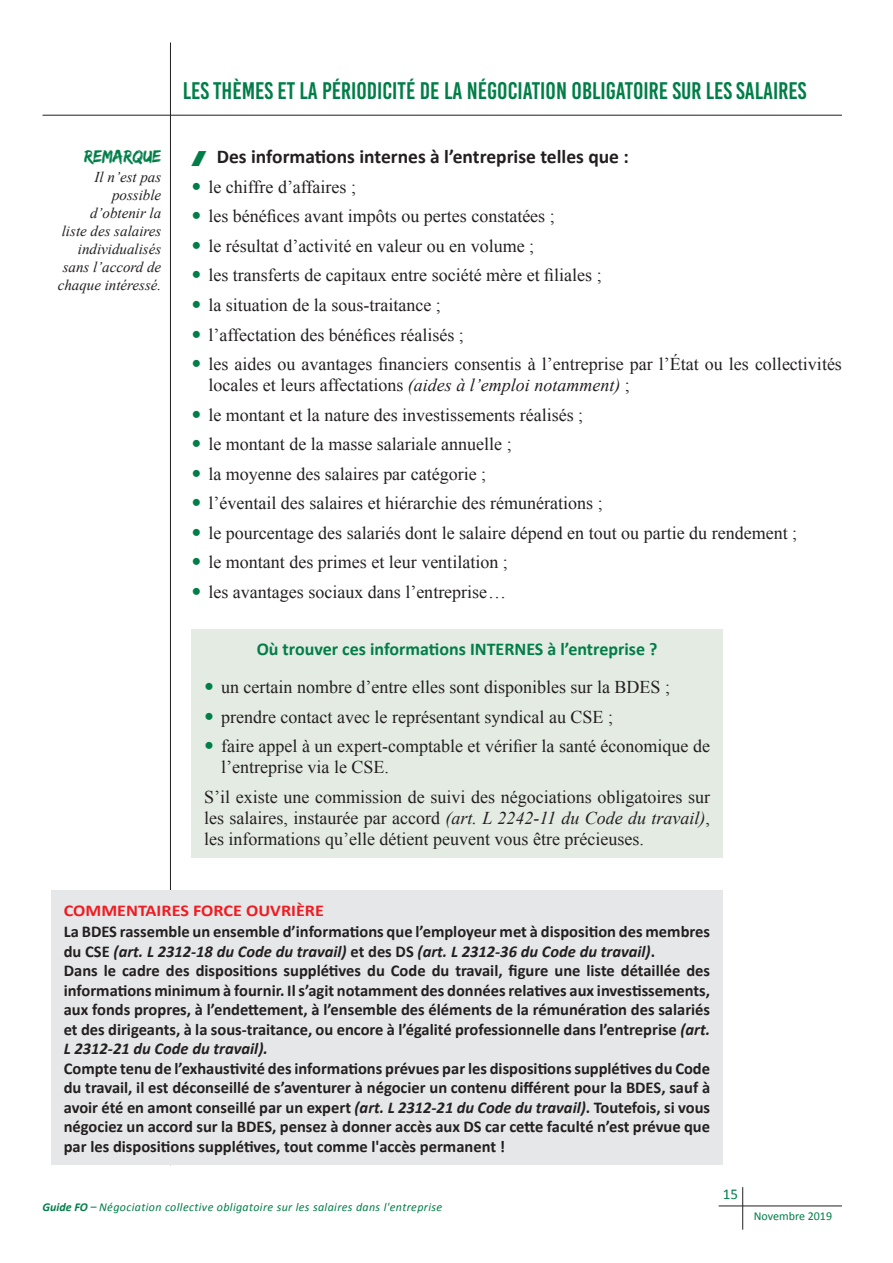
<style>
.page{position:relative;width:893px;height:1263px;background:#fff}
.page>*{position:absolute;margin:0;border:0;box-sizing:border-box;transform-origin:0 0}
.titre_deuxieme_page{font:24px "Bebas Kai";color:#017e48}
.SOUS_TITRE_2{font:700 19.5px "Calibri";color:#231f20}
.enumeration{font:18px/21px "Times New Roman";color:#231f20}
.texte{font:18px/21px "Times New Roman";color:#231f20;text-align:justify}
.sous_titre_3{font:700 18px "Calibri";color:#017e48}
.conseil_titre{font:18px "Edo SZ";color:#017e48}
.FO_TEXTE{font:700 16.5px/19.5px "Calibri";color:#231f20;text-align:justify}
.FO_TITRE{font:700 16.5px "Calibri";color:#ee1d23;scale:1.1 1}
.conseil{font:italic 15px/18px "Times New Roman";color:#231f20;text-align:right}
.t1{font:15px "Calibri";color:#017e48}
.t2{font:italic 12px "Calibri";letter-spacing:.03em;color:#017e48}
.t3{font:12px "Calibri";color:#017e48}
.s1{font-style:italic}
.s2{font-weight:700}
</style>
<div class="page">
<hr style="left:170px;top:43px;width:1px;height:1122px;background:#231f20">
<hr style="left:43px;top:115px;width:799px;height:1px;background:#231f20">
<hr style="left:742px;top:1187px;width:1px;height:43px;background:#231f20">
<hr style="left:719px;top:1205px;width:123px;height:1px;background:#231f20">
<div style="left:191px;top:629px;width:532px;height:228px;background:#e3ebe3"></div>
<div style="left:51px;top:890px;width:672px;height:274px;background:#e6e7e9"></div>
<p class="conseil_titre" style="left:84px;top:146px;width:78px">REMARQUE</p>
<p class="conseil" style="left:58px;top:168px;width:105px">Il n’est pas possible d’obtenir la<br>liste des salaires individualisés sans l’accord de chaque intéressé.</p>
<p class="titre_deuxieme_page" style="left:183px;top:77px;width:625px">LES THÈMES ET LA PÉRIODICITÉ DE LA NÉGOCIATION OBLIGATOIRE SUR LES SALAIRES</p>
<p class="SOUS_TITRE_2" style="left:217px;top:143px;width:414px">Des informations internes à l’entreprise telles que :</p>
<p class="enumeration" style="left:208px;top:176px;width:149px">le chiffre d’affaires ;</p>
<p class="enumeration" style="left:208px;top:205px;width:348px">les bénéfices avant impôts ou pertes constatées ;</p>
<p class="enumeration" style="left:208px;top:235px;width:327px">le résultat d’activité en valeur ou en volume ;</p>
<p class="enumeration" style="left:208px;top:264px;width:395px">les transferts de capitaux entre société mère et filiales ;</p>
<p class="enumeration" style="left:208px;top:294px;width:234px">la situation de la sous-traitance ;</p>
<p class="enumeration" style="left:208px;top:323px;width:257px">l’affectation des bénéfices réalisés ;</p>
<p class="enumeration" style="left:208px;top:353px;width:635px">les aides ou avantages financiers consentis à l’entreprise par l’État ou les collectivités locales et leurs affectations <span class="s1">(aides à l’emploi notamment)</span> ;</p>
<p class="enumeration" style="left:208px;top:403px;width:376px">le montant et la nature des investissements réalisés ;</p>
<p class="enumeration" style="left:208px;top:433px;width:305px">le montant de la masse salariale annuelle ;</p>
<p class="enumeration" style="left:208px;top:462px;width:279px">la moyenne des salaires par catégorie ;</p>
<p class="enumeration" style="left:208px;top:492px;width:396px">l’éventail des salaires et hiérarchie des rémunérations ;</p>
<p class="enumeration" style="left:208px;top:521px;width:590px">le pourcentage des salariés dont le salaire dépend en tout ou partie du rendement ;</p>
<p class="enumeration" style="left:208px;top:551px;width:301px">le montant des primes et leur ventilation ;</p>
<p class="enumeration" style="left:208px;top:580px;width:299px">les avantages sociaux dans l’entreprise…</p>
<p class="sous_titre_3" style="left:257px;top:636px;width:402px">Où trouver ces informations INTERNES à l’entreprise ?</p>
<p class="enumeration" style="left:221px;top:676px;width:450px">un certain nombre d’entre elles sont disponibles sur la BDES ;</p>
<p class="enumeration" style="left:221px;top:706px;width:393px">prendre contact avec le représentant syndical au CSE ;</p>
<p class="enumeration" style="left:221px;top:735px;width:490px">faire appel à un expert-comptable et vérifier la santé économique de l’entreprise via le CSE.</p>
<p class="texte" style="left:204px;top:786px;width:507px">S’il existe une commission de suivi des négociations obligatoires sur les salaires, instaurée par accord <span class="s1">(art. L 2242-11 du Code du travail)</span>, les informations qu’elle détient peuvent vous être précieuses.</p>
<p class="FO_TITRE" style="left:64px;top:898px;width:238px">COMMENTAIRES FORCE OUVRIÈRE</p>
<p class="FO_TEXTE" style="left:64px;top:921px;width:648px">La BDES rassemble un ensemble d’informations que l’employeur met à disposition des membres du CSE <span class="s1">(art. L 2312-18 du Code du travail)</span> et des DS <span class="s1">(art. L 2312-36 du Code du travail)</span>.</p>
<p class="FO_TEXTE" style="left:64px;top:960px;width:648px">Dans le cadre des dispositions supplétives du Code du travail, figure une liste détaillée des informations minimum à fournir. Il s’agit notamment des données relatives aux investissements, aux fonds propres, à l’endettement, à l’ensemble des éléments de la rémunération des salariés et des dirigeants, à la sous-traitance, ou encore à l’égalité professionnelle dans l’entreprise <span class="s1">(art.<br>L 2312-21 du Code du travail).</span></p>
<p class="FO_TEXTE" style="left:64px;top:1058px;width:648px">Compte tenu de l’exhaustivité des informations prévues par les dispositions supplétives du Code du travail, il est déconseillé de s’aventurer à négocier un contenu différent pour la BDES, sauf à avoir été en amont conseillé par un expert <span class="s1">(art. L 2312-21 du Code du travail)</span>. Toutefois, si vous négociez un accord sur la BDES, pensez à donner accès aux DS car cette faculté n’est prévue que par les dispositions supplétives, tout comme l'accès permanent !</p>
<p class="t2" style="left:43px;top:1198px;width:401px"><span class="s2">Guide FO</span> – Négociation collective obligatoire sur les salaires dans l'entreprise</p>
<p class="t1" style="left:723px;top:1183px;width:17px">15</p>
<p class="t3" style="left:754px;top:1207px;width:80px">Novembre 2019</p>
</div>
